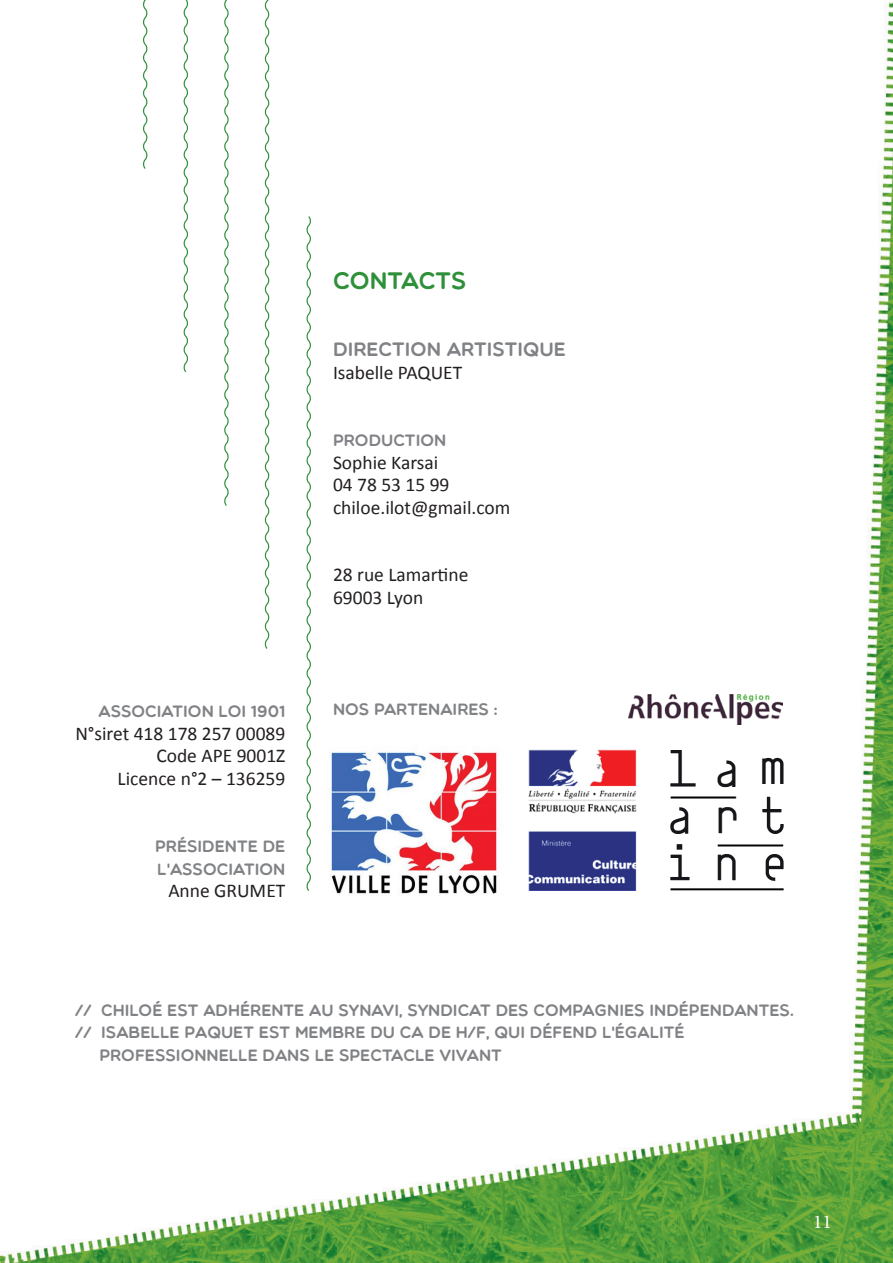
<style>
.page{position:relative;width:893px;height:1263px;background:#fff}
.page>*{position:absolute;margin:0;border:0;box-sizing:border-box;transform-origin:0 0}
.t1{font:24px "Multicolore";color:#2e9038}
.t2{font:19.5px/22.5px "Calibri";color:#231f20}
.t3{font:19.5px "Multicolore";color:#808285}
.t4{font:19.5px "Minion Pro";color:#fff}
.t5{font:16.5px/22.5px "Multicolore";color:#808285}
</style>
<div class="page">
<img style="left:0;top:2px;width:893px;height:1261px">
<img style="left:317px;top:739px;width:193px;height:168px">
<img style="left:526px;top:749px;width:112px;height:141px">
<img style="left:629px;top:694px;width:153px;height:30px">
<svg style="left:305px;top:215px;width:8px;height:677px"></svg>
<svg style="left:263px;top:0;width:8px;height:650px"></svg>
<svg style="left:182px;top:0;width:8px;height:373px"></svg>
<svg style="left:223px;top:0;width:7px;height:507px"></svg>
<svg style="left:141px;top:0;width:8px;height:170px"></svg>
<img style="left:671px;top:750px;width:112px;height:143px">
<h1 class="t1" style="left:333px;top:266px;width:135px">CONTACTS</h1>
<p class="t3" style="left:333px;top:338px;width:234px">DIRECTION ARTISTIQUE</p>
<p class="t2" style="left:333px;top:361px;width:131px">Isabelle PAQUET</p>
<p class="t5" style="left:333px;top:429px;width:115px">PRODUCTION</p>
<p class="t2" style="left:333px;top:451px;width:179px">Sophie Karsai<br>04 78 53 15 99 chiloe.ilot@gmail.com</p>
<p class="t2" style="left:333px;top:564px;width:137px">28 rue Lamartine<br>69003 Lyon</p>
<p class="t5" style="left:99px;top:699px;width:188px">ASSOCIATION LOI 1901</p>
<p class="t5" style="left:333px;top:697px;width:166px">NOS PARTENAIRES :</p>
<p class="t2" style="left:75px;top:722px;width:212px;text-align:right">N°siret 418 178 257 00089<br>Code APE 9001Z<br>Licence n°2 – 136259</p>
<p class="t5" style="left:155px;top:834px;width:132px">PRÉSIDENTE DE<br>L'ASSOCIATION</p>
<p class="t2" style="left:168px;top:879px;width:118px">Anne GRUMET</p>
<p class="t5" style="left:75px;top:998px;width:720px">// CHILOÉ EST ADHÉRENTE AU SYNAVI, SYNDICAT DES COMPAGNIES INDÉPENDANTES.</p>
<p class="t5" style="left:75px;top:1021px;width:611px">// ISABELLE PAQUET EST MEMBRE DU CA DE H/F, QUI DÉFEND L'ÉGALITÉ</p>
<p class="t5" style="left:99px;top:1043px;width:404px">PROFESSIONNELLE DANS LE SPECTACLE VIVANT</p>
<p class="t4" style="left:813px;top:1209px;width:20px">11</p>
</div>
